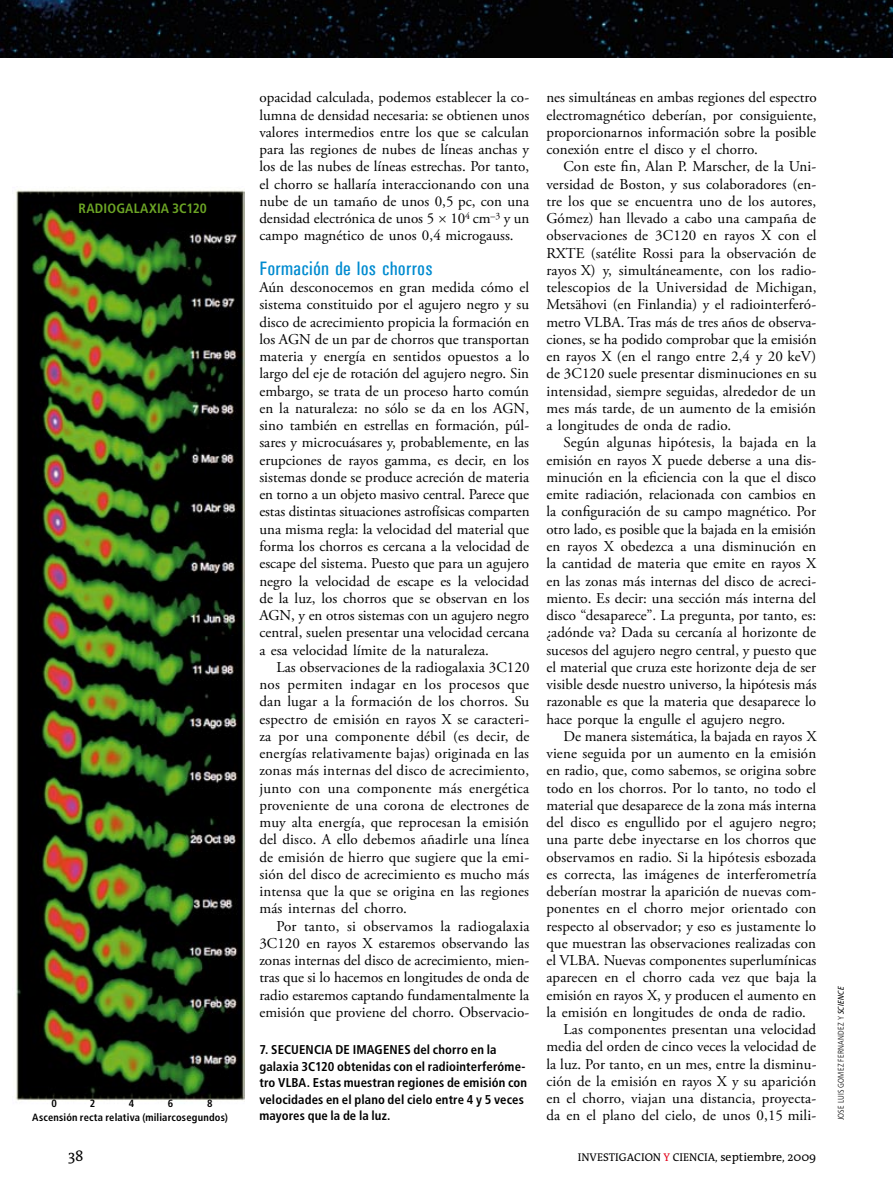
<style>
.page{position:relative;width:893px;height:1191px;background:#fff}
.page>*{position:absolute;margin:0;border:0;box-sizing:border-box;transform-origin:0 0}
.t1{font:500 condensed 19.5px "Univers";letter-spacing:.01em;color:#008bd0}
.t2{font:15px/17.2px "Adobe Garamond Pro";letter-spacing:.005em;color:#000;text-align:justify}
.t3{font:15px "The Antiqua B5";color:#000}
.t4{font:700 condensed 13.5px "Frutiger LT Std";letter-spacing:.01em;color:#6ca525}
.t5{font:700 condensed 12.75px/16.5px "Frutiger LT Std";letter-spacing:.01em;color:#000}
.t6{font:11.25px "The Antiqua B5";color:#000}
.t7{font:700 condensed 10.5px "Frutiger LT Std";letter-spacing:.015em;color:#000}
.t8{font:300 condensed 8.25px "Frutiger LT Std";letter-spacing:.03em;color:#000}
.s1{color:#e2001a}
.s2{font-size:12px}
.s3{font-family:"Frutiger LT Com";font-weight:400;font-style:italic}
</style>
<div class="page">
<img style="left:16px;top:190px;width:228px;height:911px">
<div style="left:76px;top:200px;width:133px;height:16px;background:#000"></div>
<img style="left:0;top:0;width:893px;height:57px">
<p class="t4" style="left:79px;top:201px;width:130px">RADIOGALAXIA 3C120</p>
<p class="t7" style="left:51px;top:1097px;width:7px">0</p>
<p class="t7" style="left:90px;top:1097px;width:7px">2</p>
<p class="t7" style="left:129px;top:1097px;width:7px">4</p>
<p class="t7" style="left:168px;top:1097px;width:7px">6</p>
<p class="t7" style="left:207px;top:1097px;width:7px">8</p>
<p class="t2" style="left:259px;top:89px;width:272px">opacidad calculada, podemos establecer la co&shy;lumna de densidad necesaria: se obtienen unos valores intermedios entre los que se calculan para las regiones de nubes de líneas anchas y los de las nubes de líneas estrechas. Por tanto, el chorro se hallaría interaccionando con una nube de un tamaño de unos 0,5 pc, con una densidad electrónica de unos 5 10<sup>4</sup> cm<sup>–3</sup> y un campo magnético de unos 0,4 microgauss.</p>
<h1 class="t1" style="left:259px;top:257px;width:175px">Formación de los chorros</h1>
<p class="t2" style="left:259px;top:279px;width:272px">Aún desconocemos en gran medida cómo el sistema constituido por el agujero negro y su disco de acrecimiento propicia la formación en los AGN de un par de chorros que transportan materia y energía en sentidos opuestos a lo largo del eje de rotación del agujero negro. Sin embargo, se trata de un proceso harto común en la naturaleza: no sólo se da en los AGN, sino también en estrellas en formación, púl&shy;sares y microcuásares y, probablemente, en las erupciones de rayos gamma, es decir, en los sistemas donde se produce acreción de materia en torno a un objeto masivo central. Parece que estas distintas situaciones astrofísicas comparten una misma regla: la velocidad del material que forma los chorros es cercana a la velocidad de escape del sistema. Puesto que para un agujero negro la velocidad de escape es la velocidad de la luz, los chorros que se observan en los AGN, y en otros sistemas con un agujero negro central, suelen presentar una velocidad cercana a esa velocidad límite de la naturaleza.</p>
<p class="t2" style="left:259px;top:659px;width:272px;text-indent:17px">Las observaciones de la radiogalaxia 3C120 nos permiten indagar en los procesos que dan lugar a la formación de los chorros. Su espectro de emisión en rayos X se caracteri&shy;za por una componente débil (es decir, de energías relativamente bajas) originada en las zonas más internas del disco de acrecimiento, junto con una componente más energética proveniente de una corona de electrones de muy alta energía, que reprocesan la emisión del disco. A ello debemos añadirle una línea de emisión de hierro que sugiere que la emi&shy;sión del disco de acrecimiento es mucho más intensa que la que se origina en las regiones más internas del chorro.</p>
<p class="t2" style="left:259px;top:917px;width:272px;text-indent:17px">Por tanto, si observamos la radiogalaxia 3C120 en rayos X estaremos observando las zonas internas del disco de acrecimiento, mien&shy;tras que si lo hacemos en longitudes de onda de radio estaremos captando fundamentalmente la emisión que proviene del chorro. Observacio-</p>
<p class="t5" style="left:259px;top:1041px;width:269px">7. SECUENCIA DE IMAGENES del chorro en la galaxia 3C120 obtenidas con el radiointerferóme&shy;tro VLBA. Estas muestran regiones de emisión con velocidades en el plano del cielo entre 4 y 5 veces</p>
<p class="t7" style="left:32px;top:1110px;width:197px">Ascensión recta relativa (miliarcosegundos)</p>
<p class="t5" style="left:259px;top:1107px;width:132px">mayores que la de la luz.</p>
<p class="t2" style="left:546px;top:89px;width:272px">nes simultáneas en ambas regiones del espectro electromagnético deberían, por consiguiente, proporcionarnos información sobre la posible conexión entre el disco y el chorro.</p>
<p class="t2" style="left:546px;top:158px;width:272px;text-indent:17px">Con este fin, Alan P. Marscher, de la Uni&shy;versidad de Boston, y sus colaboradores (en&shy;tre los que se encuentra uno de los autores, Gómez) han llevado a cabo una campaña de observaciones de 3C120 en rayos X con el RXTE (satélite Rossi para la observación de rayos X) y, simultáneamente, con los radio&shy;telescopios de la Universidad de Michigan, Metsähovi (en Finlandia) y el radiointerferó&shy;metro VLBA. Tras más de tres años de observa&shy;ciones, se ha podido comprobar que la emisión en rayos X (en el rango entre 2,4 y 20 keV) de 3C120 suele presentar disminuciones en su intensidad, siempre seguidas, alrededor de un mes más tarde, de un aumento de la emisión a longitudes de onda de radio.</p>
<p class="t2" style="left:546px;top:434px;width:272px;text-indent:17px">Según algunas hipótesis, la bajada en la emisión en rayos X puede deberse a una dis&shy;minución en la eficiencia con la que el disco emite radiación, relacionada con cambios en la configuración de su campo magnético. Por otro lado, es posible que la bajada en la emisión en rayos X obedezca a una disminución en la cantidad de materia que emite en rayos X en las zonas más internas del disco de acreci&shy;miento. Es decir: una sección más interna del disco “desaparece”. La pregunta, por tanto, es: ¿adónde va? Dada su cercanía al horizonte de sucesos del agujero negro central, y puesto que el material que cruza este horizonte deja de ser visible desde nuestro universo, la hipótesis más razonable es que la materia que desaparece lo hace porque la engulle el agujero negro.</p>
<p class="t2" style="left:563px;top:728px;width:254px">De manera sistemática, la bajada en rayos X</p>
<p class="t2" style="left:546px;top:745px;width:271px">viene seguida por un aumento en la emisión</p>
<p class="t2" style="left:546px;top:762px;width:271px">en radio, que, como sabemos, se origina sobre</p>
<p class="t2" style="left:546px;top:779px;width:271px">todo en los chorros. Por lo tanto, no todo el</p>
<p class="t2" style="left:546px;top:797px;width:271px">material que desaparece de la zona más interna</p>
<p class="t2" style="left:546px;top:814px;width:271px">del disco es engullido por el agujero negro;</p>
<p class="t2" style="left:546px;top:831px;width:271px">una parte debe inyectarse en los chorros que</p>
<p class="t2" style="left:546px;top:848px;width:271px">observamos en radio. Si la hipótesis esbozada</p>
<p class="t2" style="left:546px;top:866px;width:272px">es correcta, las imágenes de interferometría</p>
<p class="t2" style="left:546px;top:883px;width:271px">deberían mostrar la aparición de nuevas com-</p>
<p class="t2" style="left:546px;top:900px;width:272px">ponentes en el chorro mejor orientado con</p>
<p class="t2" style="left:546px;top:917px;width:271px">respecto al observador; y eso es justamente lo</p>
<p class="t2" style="left:546px;top:935px;width:271px">que muestran las observaciones realizadas con</p>
<p class="t2" style="left:546px;top:952px;width:271px">el VLBA. Nuevas componentes superlumínicas</p>
<p class="t2" style="left:546px;top:969px;width:272px">aparecen en el chorro cada vez que baja la</p>
<p class="t2" style="left:546px;top:986px;width:271px">emisión en rayos X, y producen el aumento en</p>
<p class="t2" style="left:546px;top:1004px;width:261px">la emisión en longitudes de onda de radio.</p>
<p class="t2" style="left:563px;top:1021px;width:254px">Las componentes presentan una velocidad</p>
<p class="t2" style="left:546px;top:1038px;width:271px">media del orden de cinco veces la velocidad de</p>
<p class="t2" style="left:546px;top:1055px;width:272px">la luz. Por tanto, en un mes, entre la disminu-</p>
<p class="t2" style="left:546px;top:1073px;width:271px">ción de la emisión en rayos X y su aparición</p>
<p class="t2" style="left:546px;top:1090px;width:271px">en el chorro, viajan una distancia, proyecta-</p>
<p class="t2" style="left:546px;top:1107px;width:271px">da en el plano del cielo, de unos 0,15 mili-</p>
<p class="t3" style="left:68px;top:1148px;width:17px">38</p>
<p class="t6" style="left:578px;top:1151px;width:240px">INVESTIGACION <span class="s1">Y</span> CIENCIA, <span class="s2">septiembre, 2009</span></p>
<p class="t8" style="left:836px;top:1120px;width:136px;rotate:-90deg">jose luis gomez fernandez y <span class="s3">Science</span></p>
</div>
